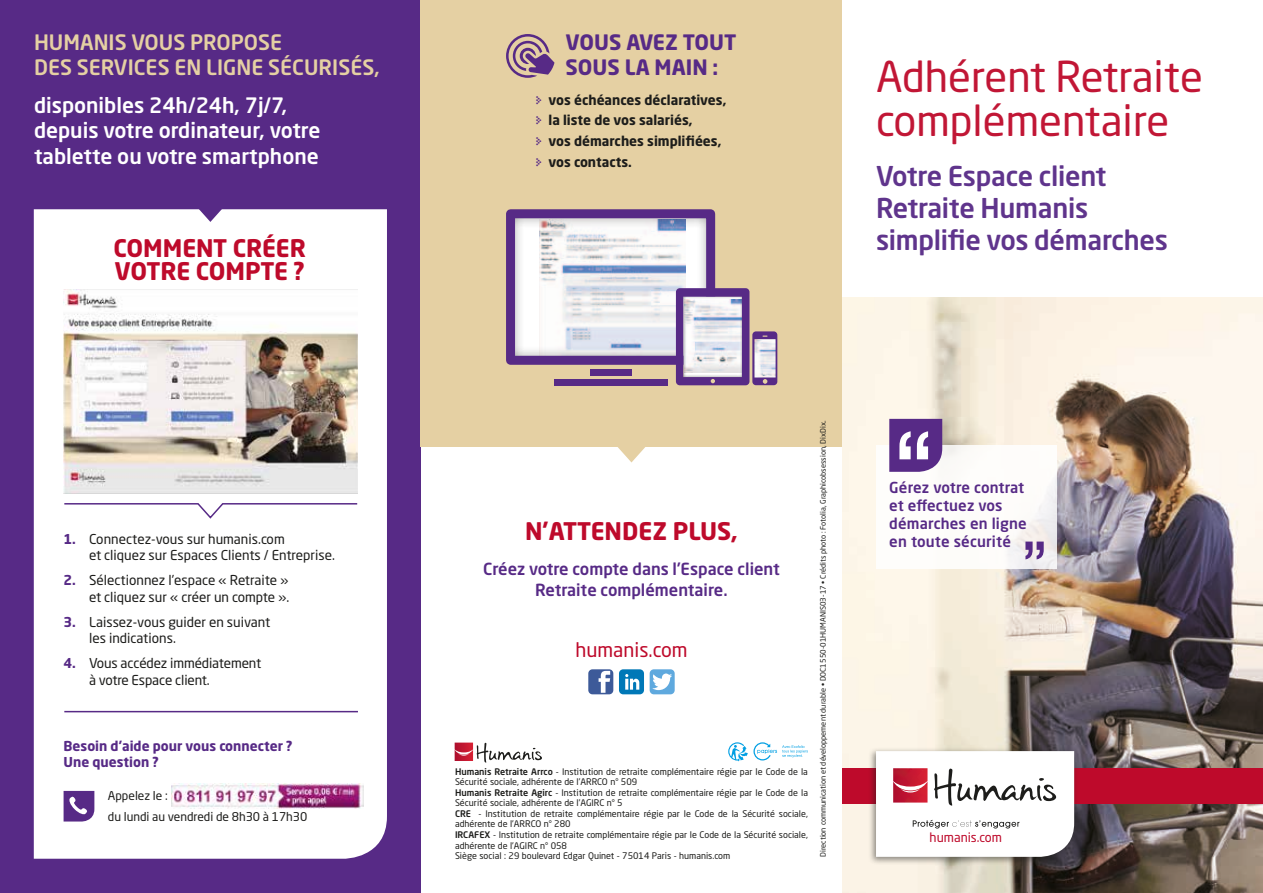
<style>
.page{position:relative;width:1263px;height:893px;background:#fff}
.page>*{position:absolute;margin:0;border:0;box-sizing:border-box;transform-origin:0 0}
.t1{font:42px/44.5px "Neo Sans Std";color:#be0a2b}
.t2{font:500 27px/32.4px "Neo Sans Std";letter-spacing:-.01em;color:#572a86}
.t3{font:700 24px/22.5px "Neo Sans Std";color:#be0a2b}
.t4{font:500 21px/25.2px "Neo Sans Std";color:#fff}
.t5{font:500 21px/25.2px "Neo Sans Std";color:#e5d0a3}
.t6{font:700 21px/25.2px "Neo Sans Std";color:#572a86}
.t7{font:19.8px "Neo Sans Std";color:#be0a2b}
.t8{font:500 16.5px/21px "Neo Sans Std";color:#572a86;text-align:center}
.t9{font:500 15px/18px "Neo Sans Std";letter-spacing:.01em;color:#572a86}
.t10{font:13.5px/16.5px "Neo Sans Std";color:#1d1d1b}
.t11{font:700 13.5px/20.7px "Neo Sans Std";color:#1d1d1b}
.t12{font:700 13.5px/16.5px "Neo Sans Std";color:#572a86}
.t13{font:12.75px "Neo Sans Std";color:#be0a2b}
.t14{font:12px/21px "Neo Sans Std";color:#1d1d1b}
.t15{font:9px/10.5px "Neo Sans Std";color:#1d1d1b}
.t16{font:7.5px "Neo Sans Std";color:#1d1d1b}
.s1{font-weight:700;color:#572a86}
.s2{font-family:"Simple Direction Arrows";font-weight:400;color:#572a86}
.s3{font-weight:500}
</style>
<div class="page">
<div style="left:0;top:0;width:421px;height:893px;background:#572a86"></div>
<div style="left:420px;top:0;width:422px;height:446px;background:#e5d0a3"></div>
<img style="left:842px;top:298px;width:421px;height:595px">
<div style="left:842px;top:768px;width:421px;height:35px;background:#be0a2b"></div>
<div style="left:868px;top:747px;width:210px;height:118px;background:#1d1d1b;opacity:.5"></div>
<svg style="left:876px;top:751px;width:198px;height:106px"></svg>
<img style="left:455px;top:743px;width:18px;height:18px">
<svg style="left:477px;top:743px;width:65px;height:20px"></svg>
<div style="left:876px;top:445px;width:180px;height:123px;background:#fff"></div>
<svg style="left:889px;top:419px;width:53px;height:53px"></svg>
<svg style="left:1025px;top:542px;width:19px;height:17px"></svg>
<svg style="left:615px;top:446px;width:33px;height:16px"></svg>
<svg style="left:588px;top:669px;width:25px;height:25px"></svg>
<svg style="left:619px;top:669px;width:25px;height:25px"></svg>
<svg style="left:650px;top:669px;width:25px;height:25px"></svg>
<svg style="left:728px;top:742px;width:80px;height:19px"></svg>
<div style="left:554px;top:379px;width:113px;height:7px;background:#572a86"></div>
<div style="left:506px;top:209px;width:209px;height:156px;border:9px solid #572a86"></div>
<svg style="left:510px;top:214px;width:267px;height:171px"></svg>
<svg style="left:506px;top:34px;width:48px;height:44px"></svg>
<div style="left:34px;top:209px;width:353px;height:650px;background:#fff"></div>
<svg style="left:64px;top:791px;width:30px;height:30px"></svg>
<img style="left:64px;top:290px;width:293px;height:203px">
<svg style="left:63px;top:502px;width:296px;height:18px;background:#f0ecf4"></svg>
<hr style="left:64px;top:711px;width:294px;height:1px;background:#572a86">
<svg style="left:197px;top:209px;width:27px;height:13px"></svg>
<img style="left:171px;top:783px;width:193px;height:26px">
<h3 class="t5" style="left:34px;top:29px;width:347px">HUMANIS VOUS PROPOSE<br>DES SERVICES EN LIGNE SÉCURISÉS,</h3>
<h3 class="t4" style="left:34px;top:92px;width:288px">disponibles 24h/24h, 7j/7, depuis votre ordinateur, votre tablette ou votre smartphone</h3>
<h3 class="t3" style="left:113px;top:237px;width:194px">COMMENT CRÉER<br>VOTRE COMPTE ?</h3>
<h3 class="t10" style="left:89px;top:530px;width:247px;text-indent:-26px"><span class="s1">1.</span> Connectez-vous sur humanis.com<br>et cliquez sur Espaces Clients / Entreprise.</h3>
<h3 class="t10" style="left:64px;top:572px;width:227px;text-align:right"><span class="s1">2.</span> Sélectionnez l’espace « Retraite » et cliquez sur « créer un compte ».</h3>
<h3 class="t10" style="left:89px;top:613px;width:183px;text-indent:-26px"><span class="s1">3.</span> Laissez-vous guider en suivant les indications.</h3>
<h3 class="t10" style="left:89px;top:655px;width:174px;text-indent:-26px"><span class="s1">4.</span> Vous accédez immédiatement à votre Espace client.</h3>
<h3 class="t12" style="left:64px;top:737px;width:231px">Besoin d’aide pour vous connecter ?<br>Une question ?</h3>
<h3 class="t14" style="left:108px;top:785px;width:201px">Appelez le :<br>du lundi au vendredi de 8h30 à 17h30</h3>
<h3 class="t6" style="left:566px;top:29px;width:172px">VOUS AVEZ TOUT<br>SOUS LA MAIN :</h3>
<h3 class="t11" style="left:536px;top:89px;width:192px"><span class="s2">w</span> vos échéances déclaratives, <span class="s2">w</span> la liste de vos salariés,<br><span class="s2">w</span> vos démarches simplifiées, <span class="s2">w</span> vos contacts.</h3>
<h1 class="t1" style="left:876px;top:53px;width:328px">Adhérent Retraite complémentaire</h1>
<h2 class="t2" style="left:876px;top:159px;width:293px">Votre Espace client<br>Retraite Humanis simplifie vos démarches</h2>
<h3 class="t3" style="left:525px;top:519px;width:214px">N’ATTENDEZ PLUS,</h3>
<h3 class="t8" style="left:483px;top:558px;width:298px">Créez votre compte dans l’Espace client<br>Retraite complémentaire.</h3>
<h3 class="t7" style="left:575px;top:638px;width:114px">humanis.com</h3>
<p class="t15" style="left:455px;top:766px;width:354px"><span class="s3">Humanis Retraite Arrco</span> - Institution de retraite complémentaire régie par le Code de la Sécurité sociale, adhérente de l’ARRCO n° 509<br><span class="s3">Humanis Retraite Agirc</span> - Institution de retraite complémentaire régie par le Code de la Sécurité sociale, adhérente de l’AGIRC n° 5<br><span class="s3">CRE</span> - Institution de retraite complémentaire régie par le Code de la Sécurité sociale, adhérente de l’ARRCO n° 280<br><span class="s3">IRCAFEX</span> - Institution de retraite complémentaire régie par le Code de la Sécurité sociale, adhérente de l’AGIRC n° 058<br>Siège social : 29 boulevard Edgar Quinet - 75014 Paris - humanis.com</p>
<p class="t16" style="left:818px;top:857px;width:438px;rotate:-90deg">Direction communication et développement durable • DOC1550-01HUMANIS03-17 • Crédits photo : Fotolia, Graphicobsession, DixDix.</p>
<h3 class="t9" style="left:889px;top:478px;width:139px">Gérez votre contrat et effectuez vos démarches en ligne en toute sécurité</h3>
<h3 class="t13" style="left:929px;top:830px;width:74px">humanis.com</h3>
</div>
